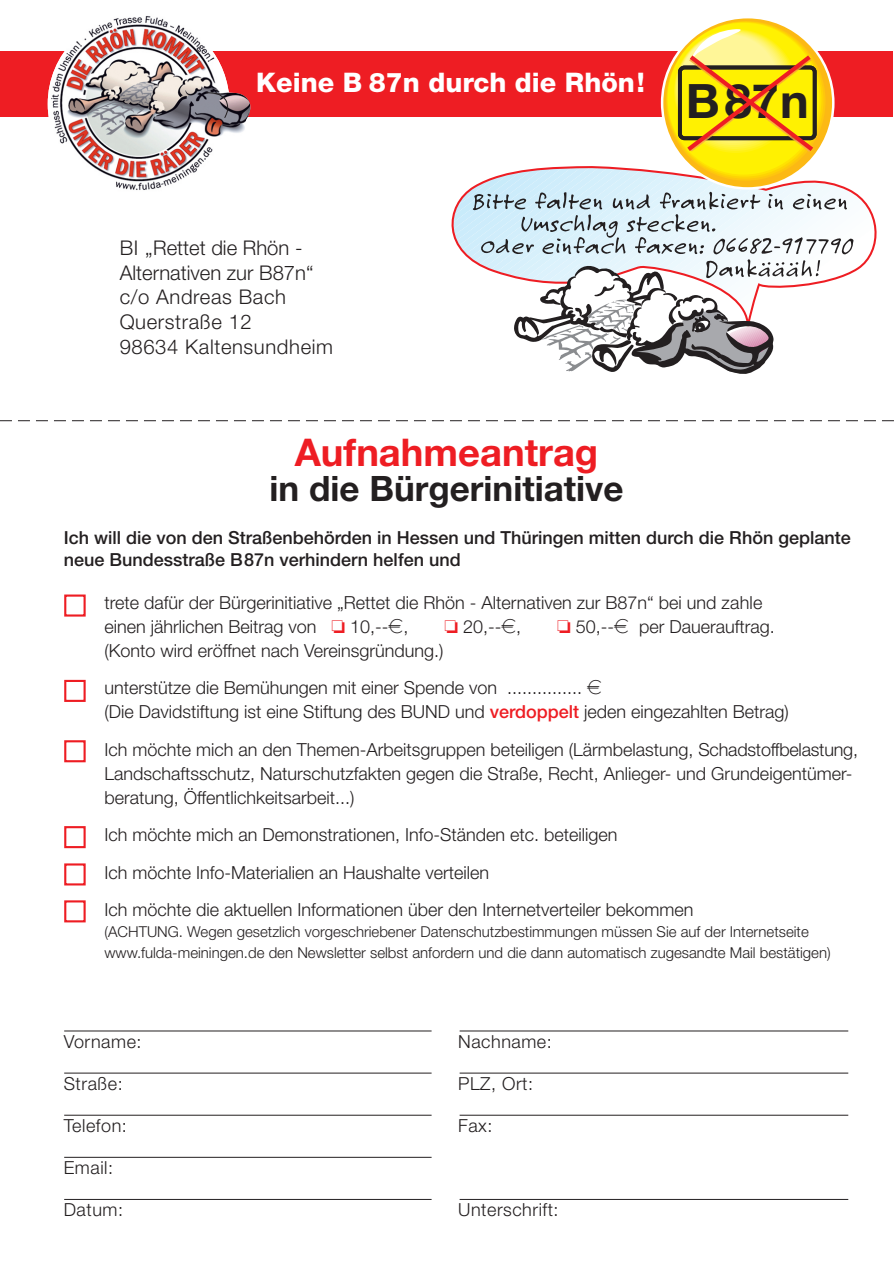
<style>
.page{position:relative;width:894px;height:1262px;background:#fff}
.page>*{position:absolute;margin:0;border:0;box-sizing:border-box;transform-origin:0 0}
.t1{font:700 47.4px "Helvetica Neue";color:#231f20}
.t2{font:700 38.25px "Helvetica Neue";color:#ee1d23}
.t3{font:700 34.95px "Helvetica Neue";color:#231f20}
.t4{font:800 27px "Helvetica Neue";color:#fff}
.t5{font:300 20.25px/24.8px "Helvetica Neue";letter-spacing:.03em;color:#231f20}
.t6{font:300 18px/37.5px "Helvetica Neue";color:#231f20}
.t7{font:500 18px/22.5px "Helvetica Neue";color:#231f20}
.t8{font:300 18px "Helvetica Neue";letter-spacing:.03em;color:#231f20}
.t9{font:300 15px/21px "Helvetica Neue";color:#231f20}
.s1{color:#ee1d23}
.s2{font-family:"Euro font";font-weight:400}
.s3{font-weight:500;color:#ee1d23}
</style>
<div class="page">
<svg style="left:64px;top:679px;width:22px;height:244px"></svg>
<div style="left:0;top:51px;width:893px;height:66px;background:#ee1d23"></div>
<svg style="left:0;top:420px;width:894px;height:1px"></svg>
<div style="left:64px;top:594px;width:22px;height:22px;border:2px solid #ee1d23"></div>
<hr style="left:64px;top:1199px;width:368px;height:1px;background:#231f20">
<hr style="left:460px;top:1199px;width:388px;height:1px;background:#231f20">
<hr style="left:64px;top:1156px;width:368px;height:1px;background:#231f20">
<hr style="left:64px;top:1114px;width:368px;height:1px;background:#231f20">
<hr style="left:64px;top:1072px;width:368px;height:1px;background:#231f20">
<hr style="left:64px;top:1030px;width:368px;height:1px;background:#231f20">
<hr style="left:460px;top:1114px;width:388px;height:1px;background:#231f20">
<hr style="left:460px;top:1072px;width:388px;height:1px;background:#231f20">
<hr style="left:460px;top:1030px;width:388px;height:1px;background:#231f20">
<svg style="left:48px;top:16px;width:203px;height:174px"></svg>
<svg style="left:451px;top:19px;width:426px;height:355px"></svg>
<h3 class="t4" style="left:256px;top:72px;width:390px">Keine B 87n durch die Rhön!</h3>
<h1 class="t1" style="left:686px;top:84px;width:124px">B87n</h1>
<p class="t5" style="left:120px;top:237px;width:215px">BI „Rettet die Rhön -<br>Alternativen zur B87n“ c/o Andreas Bach<br>Querstraße 12<br>98634 Kaltensundheim</p>
<h2 class="t2" style="left:295px;top:438px;width:305px">Aufnahmeantrag</h2>
<h3 class="t3" style="left:270px;top:476px;width:355px">in die Bürgerinitiative</h3>
<p class="t7" style="left:64px;top:527px;width:788px">Ich will die von den Straßenbehörden in Hessen und Thüringen mitten durch die Rhön geplante neue Bundesstraße B87n verhindern helfen und</p>
<p class="t6" style="left:105px;top:592px;width:659px;line-height:24px">trete dafür der Bürgerinitiative „Rettet die Rhön - Alternativen zur B87n“ bei und zahle einen jährlichen Beitrag von <span class="s1">❏</span> 10,--<span class="s2">E</span>,</p>
<p class="t6" style="left:444px;top:609px;width:78px"><span class="s1">❏</span> 20,--<span class="s2">E</span>,</p>
<p class="t6" style="left:557px;top:609px;width:219px"><span class="s1">❏</span> 50,--<span class="s2">E</span> per Dauerauftrag.</p>
<p class="t6" style="left:105px;top:633px;width:499px">(Konto wird eröffnet nach Vereinsgründung.)<br>unterstütze die Bemühungen mit einer Spende von ............... <span class="s2">E</span></p>
<p class="t6" style="left:105px;top:695px;width:755px">(Die Davidstiftung ist eine Stiftung des BUND und <span class="s3">verdoppelt</span> jeden eingezahlten Betrag)<br>Ich möchte mich an den Themen-Arbeitsgruppen beteiligen (Lärmbelastung, Schadstoffbelastung,</p>
<p class="t6" style="left:105px;top:763px;width:749px;line-height:24px">Landschaftsschutz, Naturschutzfakten gegen die Straße, Recht, Anlieger- und Grundeigentümer&shy;beratung, Öffentlichkeitsarbeit...)</p>
<p class="t6" style="left:105px;top:818px;width:591px">Ich möchte mich an Demonstrationen, Info-Ständen etc. beteiligen<br>Ich möchte Info-Materialien an Haushalte verteilen<br>Ich möchte die aktuellen Informationen über den Internetverteiler bekommen</p>
<p class="t9" style="left:105px;top:923px;width:728px">(ACHTUNG. Wegen gesetzlich vorgeschriebener Datenschutzbestimmungen müssen Sie auf der Internetseite www.fulda-meiningen.de den Newsletter selbst anfordern und die dann automatisch zugesandte Mail bestätigen)</p>
<p class="t8" style="left:64px;top:1035px;width:79px">Vorname:</p>
<p class="t6" style="left:64px;top:1066px;width:60px">Straße:</p>
<p class="t8" style="left:64px;top:1119px;width:65px">Telefon:</p>
<p class="t6" style="left:64px;top:1150px;width:51px">Email:</p>
<p class="t6" style="left:64px;top:1192px;width:61px">Datum:</p>
<p class="t8" style="left:458px;top:1035px;width:95px">Nachname:</p>
<p class="t6" style="left:458px;top:1066px;width:77px">PLZ, Ort:</p>
<p class="t6" style="left:458px;top:1108px;width:36px">Fax:</p>
<p class="t8" style="left:458px;top:1203px;width:102px">Unterschrift:</p>
</div>
